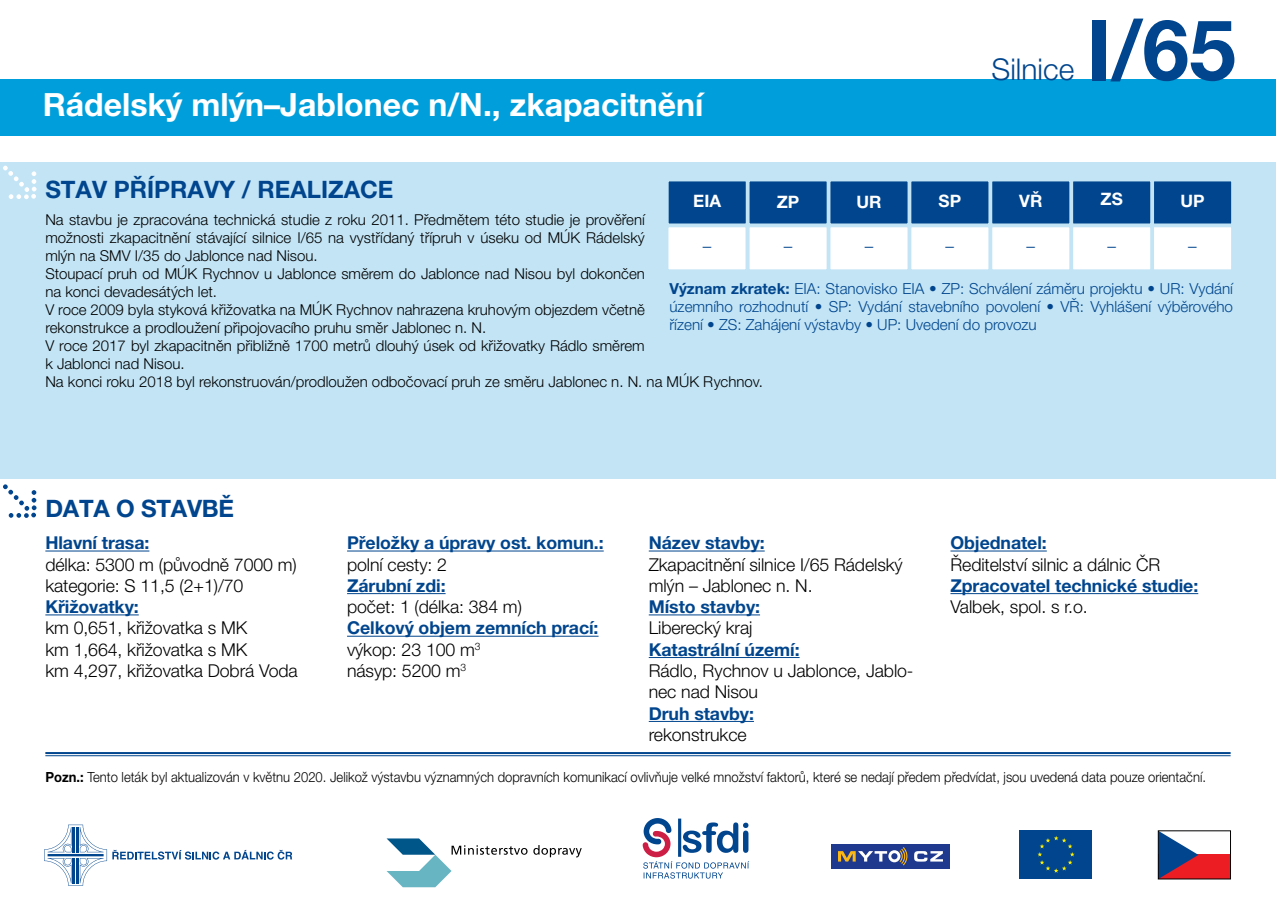
<style>
.page{position:relative;width:1276px;height:908px;background:#fff}
.page>*{position:absolute;margin:0;border:0;box-sizing:border-box;transform-origin:0 0}
.t1{font:700 84px "Helvetica Neue LT Pro";color:#00458d}
.t2{font:700 32px "Helvetica Neue LT Pro";color:#fff}
.t3{font:300 30px "Helvetica Neue LT Pro";color:#00458d}
.t4{font:700 24px "Helvetica Neue LT Pro";color:#00458d}
.t5{font:300 17.8px/21.2px "Helvetica Neue LT Pro";letter-spacing:-.005em;color:#000}
.t6{font:700 17.8px/21.2px "Helvetica Neue LT Pro";letter-spacing:-.005em;color:#00458d}
.t7{font:700 17.2px "Helvetica Neue LT Pro";color:#fff}
.t8{font:300 17.2px "Helvetica Neue LT Pro";color:#00458d}
.t9{font:300 15.2px/18.2px "Helvetica Neue LT Pro";color:#00458d;text-align:justify}
.t10{font:300 15px/18px "Helvetica Neue LT Pro";color:#000}
.t11{font:300 14px "Helvetica Neue LT Pro";color:#000;scale:.93 1}
.s1{font-weight:700}
.s2{font-weight:300;color:#000}
</style>
<div class="page">
<div style="left:0;top:79px;width:1276px;height:57px;background:#009fdb"></div>
<div style="left:0;top:162px;width:1276px;height:316px;background:#c2e4f5"></div>
<svg style="left:3px;top:165px;width:34px;height:34px"></svg>
<div style="left:1153px;top:180px;width:79px;height:44px;background:#00458d"></div>
<div style="left:1152px;top:179px;width:81px;height:46px;border:2px solid #c2e4f5"></div>
<div style="left:991px;top:180px;width:79px;height:44px;background:#00458d"></div>
<div style="left:990px;top:179px;width:81px;height:46px;border:2px solid #c2e4f5"></div>
<div style="left:829px;top:180px;width:79px;height:44px;background:#00458d"></div>
<div style="left:828px;top:179px;width:81px;height:46px;border:2px solid #c2e4f5"></div>
<div style="left:1072px;top:180px;width:79px;height:44px;background:#00458d"></div>
<div style="left:1071px;top:179px;width:81px;height:46px;border:2px solid #c2e4f5"></div>
<div style="left:910px;top:180px;width:79px;height:44px;background:#00458d"></div>
<div style="left:909px;top:179px;width:81px;height:46px;border:2px solid #c2e4f5"></div>
<div style="left:748px;top:180px;width:79px;height:44px;background:#00458d"></div>
<div style="left:747px;top:179px;width:81px;height:46px;border:2px solid #c2e4f5"></div>
<div style="left:668px;top:180px;width:78px;height:44px;background:#00458d"></div>
<div style="left:667px;top:179px;width:80px;height:46px;border:2px solid #c2e4f5"></div>
<div style="left:1153px;top:226px;width:79px;height:44px;background:#fff"></div>
<div style="left:1152px;top:225px;width:81px;height:46px;border:2px solid #c2e4f5"></div>
<div style="left:991px;top:226px;width:79px;height:44px;background:#fff"></div>
<div style="left:990px;top:225px;width:81px;height:46px;border:2px solid #c2e4f5"></div>
<div style="left:829px;top:226px;width:79px;height:44px;background:#fff"></div>
<div style="left:828px;top:225px;width:81px;height:46px;border:2px solid #c2e4f5"></div>
<div style="left:1072px;top:226px;width:79px;height:44px;background:#fff"></div>
<div style="left:1071px;top:225px;width:81px;height:46px;border:2px solid #c2e4f5"></div>
<div style="left:910px;top:226px;width:79px;height:44px;background:#fff"></div>
<div style="left:909px;top:225px;width:81px;height:46px;border:2px solid #c2e4f5"></div>
<div style="left:748px;top:226px;width:79px;height:44px;background:#fff"></div>
<div style="left:747px;top:225px;width:81px;height:46px;border:2px solid #c2e4f5"></div>
<div style="left:667px;top:226px;width:79px;height:44px;background:#fff"></div>
<div style="left:666px;top:225px;width:81px;height:46px;border:2px solid #c2e4f5"></div>
<div style="left:1019px;top:830px;width:72px;height:48px;background:#00458d"></div>
<svg style="left:1037px;top:836px;width:37px;height:36px"></svg>
<div style="left:1158px;top:854px;width:72px;height:24px;background:#ed1d24"></div>
<svg style="left:1160px;top:832px;width:38px;height:44px"></svg>
<svg style="left:44px;top:824px;width:248px;height:61px"></svg>
<svg style="left:642px;top:818px;width:107px;height:60px"></svg>
<hr style="left:45px;top:751px;width:1185px;height:2px;background:#00458d">
<hr style="left:45px;top:755px;width:1185px;height:1px;background:#00458d">
<hr style="left:45px;top:550px;width:104px;height:1px;background:#00458d">
<hr style="left:45px;top:614px;width:94px;height:1px;background:#00458d">
<hr style="left:347px;top:550px;width:257px;height:1px;background:#00458d">
<hr style="left:347px;top:593px;width:98px;height:1px;background:#00458d">
<hr style="left:347px;top:635px;width:251px;height:1px;background:#00458d">
<hr style="left:649px;top:550px;width:115px;height:1px;background:#00458d">
<hr style="left:649px;top:614px;width:111px;height:1px;background:#00458d">
<hr style="left:649px;top:656px;width:150px;height:1px;background:#00458d">
<hr style="left:649px;top:720px;width:105px;height:1px;background:#00458d">
<hr style="left:950px;top:550px;width:96px;height:1px;background:#00458d">
<hr style="left:950px;top:593px;width:248px;height:1px;background:#00458d">
<svg style="left:3px;top:484px;width:34px;height:33px"></svg>
<svg style="left:386px;top:838px;width:141px;height:48px"></svg>
<svg style="left:533px;top:845px;width:49px;height:12px"></svg>
<div style="left:831px;top:843px;width:119px;height:24px;background:#1e398d"></div>
<svg style="left:838px;top:847px;width:69px;height:18px"></svg>
<svg style="left:914px;top:851px;width:29px;height:10px"></svg>
<h2 class="t2" style="left:43px;top:85px;width:662px">Rádelský mlýn–Jablonec n/N., zkapacitnění</h2>
<h3 class="t3" style="left:991px;top:51px;width:84px">Silnice</h3>
<h1 class="t1" style="left:1086px;top:-2px;width:151px">I/65</h1>
<h3 class="t4" style="left:45px;top:175px;width:350px">STAV PŘÍPRAVY / REALIZACE</h3>
<p class="t7" style="left:693px;top:190px;width:29px">EIA</p>
<p class="t7" style="left:777px;top:191px;width:24px">ZP</p>
<p class="t7" style="left:856px;top:191px;width:27px">UR</p>
<p class="t7" style="left:938px;top:190px;width:24px">SP</p>
<p class="t7" style="left:1019px;top:190px;width:25px">VŘ</p>
<p class="t7" style="left:1100px;top:188px;width:24px">ZS</p>
<p class="t7" style="left:1180px;top:190px;width:26px">UP</p>
<p class="t8" style="left:703px;top:235px;width:10px">–</p>
<p class="t8" style="left:784px;top:235px;width:10px">–</p>
<p class="t8" style="left:864px;top:235px;width:10px">–</p>
<p class="t8" style="left:945px;top:235px;width:10px">–</p>
<p class="t8" style="left:1026px;top:235px;width:10px">–</p>
<p class="t8" style="left:1107px;top:235px;width:10px">–</p>
<p class="t8" style="left:1188px;top:235px;width:10px">–</p>
<p class="t10" style="left:45px;top:210px;width:719px">Na stavbu je zpracována technická studie z roku 2011. Předmětem této studie je prověření<br>možnosti zkapacitnění stávající silnice I/65 na vystřídaný třípruh v úseku od MÚK Rádelský<br>mlýn na SMV I/35 do Jablonce nad Nisou.<br>Stoupací pruh od MÚK Rychnov u Jablonce směrem do Jablonce nad Nisou byl dokončen<br>na konci devadesátých let.<br>V roce 2009 byla styková křižovatka na MÚK Rychnov nahrazena kruhovým objezdem včetně<br>rekonstrukce a prodloužení připojovacího pruhu směr Jablonec n. N.<br>V roce 2017 byl zkapacitněn přibližně 1700 metrů dlouhý úsek od křižovatky Rádlo směrem<br>k Jablonci nad Nisou.<br>Na konci roku 2018 byl rekonstruován/prodloužen odbočovací pruh ze směru Jablonec n. N. na MÚK Rychnov.</p>
<p class="t9" style="left:669px;top:279px;width:565px"><span class="s1">Význam zkratek:</span> EIA: Stanovisko EIA • ZP: Schválení záměru projektu • UR: Vydání územního rozhodnutí • SP: Vydání stavebního povolení • VŘ: Vyhlášení výběrového řízení • ZS: Zahájení výstavby • UP: Uvedení do provozu</p>
<h3 class="t4" style="left:45px;top:493px;width:190px">DATA O STAVBĚ</h3>
<p class="t6" style="left:45px;top:531px;width:106px">Hlavní trasa:</p>
<p class="t5" style="left:45px;top:553px;width:253px">délka: 5300 m (původně 7000 m) kategorie: S 11,5 (2+1)/70</p>
<p class="t6" style="left:45px;top:595px;width:95px">Křižovatky:</p>
<p class="t5" style="left:45px;top:617px;width:254px">km 0,651, křižovatka s MK<br>km 1,664, křižovatka s MK<br>km 4,297, křižovatka Dobrá Voda</p>
<p class="t6" style="left:347px;top:531px;width:258px">Přeložky a úpravy ost. komun.:</p>
<p class="t5" style="left:347px;top:553px;width:102px">polní cesty: 2</p>
<p class="t6" style="left:347px;top:574px;width:100px">Zárubní zdi:</p>
<p class="t5" style="left:347px;top:595px;width:176px">počet: 1 (délka: 384 m)</p>
<p class="t6" style="left:347px;top:616px;width:253px">Celkový objem zemních prací: <span class="s2">výkop: 23 100 m</span><sup>3<br></sup><span class="s2">násyp: 5200 m</span><sup>3</sup></p>
<p class="t6" style="left:649px;top:531px;width:117px">Název stavby:</p>
<p class="t5" style="left:649px;top:553px;width:255px">Zkapacitnění silnice I/65 Rádelský mlýn – Jablonec n. N.</p>
<p class="t6" style="left:649px;top:595px;width:113px">Místo stavby:</p>
<p class="t5" style="left:649px;top:617px;width:105px">Liberecký kraj</p>
<p class="t6" style="left:649px;top:638px;width:152px">Katastrální území:</p>
<p class="t5" style="left:649px;top:659px;width:266px">Rádlo, Rychnov u Jablonce, Jablo&shy;nec nad Nisou</p>
<p class="t6" style="left:649px;top:702px;width:107px">Druh stavby:</p>
<p class="t5" style="left:649px;top:723px;width:99px">rekonstrukce</p>
<p class="t6" style="left:950px;top:531px;width:98px">Objednatel:</p>
<p class="t5" style="left:950px;top:553px;width:211px">Ředitelství silnic a dálnic ČR</p>
<p class="t6" style="left:950px;top:574px;width:249px">Zpracovatel technické studie:</p>
<p class="t5" style="left:950px;top:595px;width:139px">Valbek, spol. s r.o.</p>
<p class="t11" style="left:45px;top:767px;width:1249px"><span class="s1">Pozn.:</span> Tento leták byl aktualizován v květnu 2020. Jelikož výstavbu významných dopravních komunikací ovlivňuje velké množství faktorů, které se nedají předem předvídat, jsou uvedená data pouze orientační.</p>
</div>
